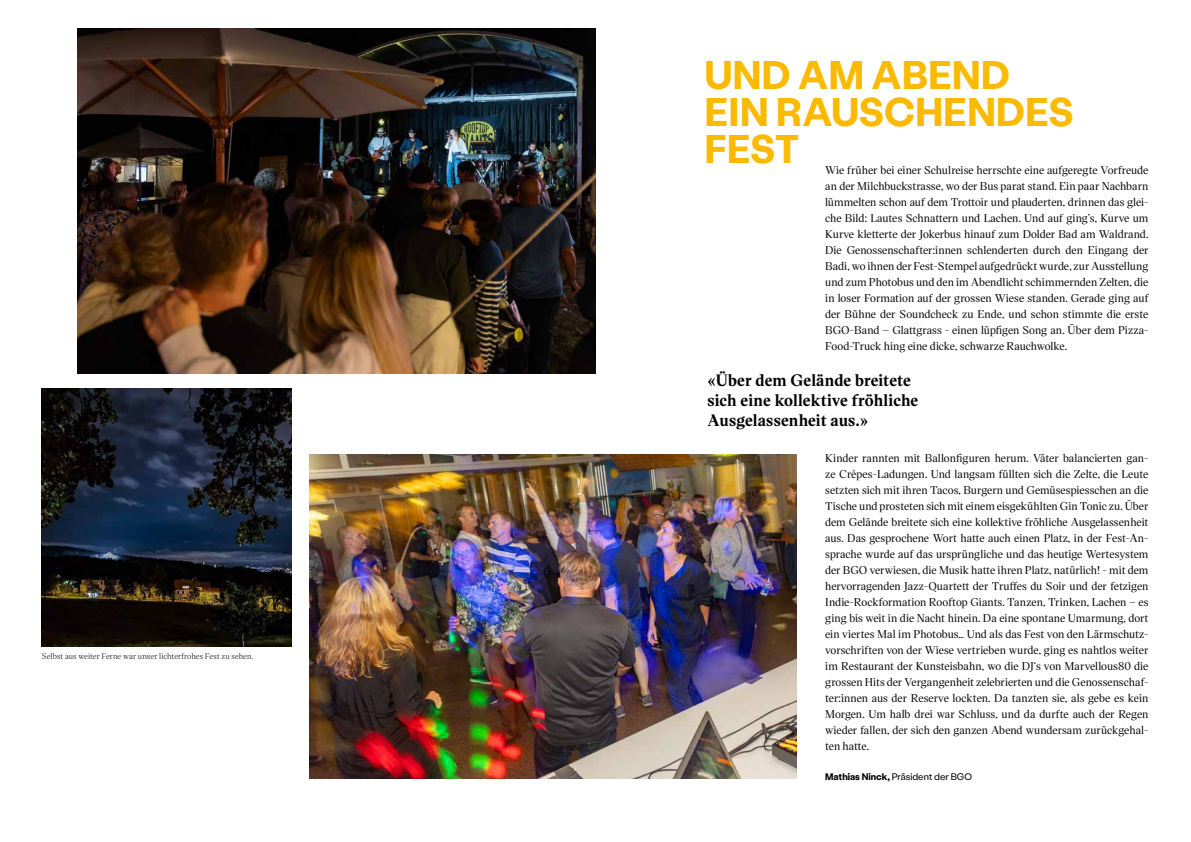
<style>
.page{position:relative;width:1191px;height:842px;background:#fff}
.page>*{position:absolute;margin:0;border:0;box-sizing:border-box;transform-origin:0 0}
.t1{font:700 40px/37px "Stabil Grotesk";letter-spacing:.01em;color:#fbba00}
.t2{font:700 16px/20px "Victor Serif";color:#000}
.t3{font:500 11px/16px "Victor Serif";letter-spacing:-.01em;color:#000;text-align:justify}
.t4{font:9.5px "Stabil Grotesk";color:#000}
.t5{font:8px "Victor Serif";color:#000}
.s1{font-weight:700}
</style>
<div class="page">
<img style="left:78px;top:28px;width:517px;height:345px">
<img style="left:310px;top:455px;width:486px;height:324px">
<img style="left:42px;top:388px;width:249px;height:259px">
<p class="t5" style="left:42px;top:650px;width:213px">Selbst aus weiter Ferne war unser lichterfrohes Fest zu sehen.</p>
<h1 class="t1" style="left:705px;top:55px;width:370px">UND AM ABEND<br>EIN RAUSCHENDES<br>FEST</h1>
<p class="t3" style="left:825px;top:162px;width:325px">Wie früher bei einer Schulreise herrschte eine aufgeregte Vorfreude an der Milchbuckstrasse, wo der Bus parat stand. Ein paar Nachbarn lümmelten schon auf dem Trottoir und plauderten, drinnen das glei&shy;che Bild: Lautes Schnattern und Lachen. Und auf ging’s, Kurve um Kurve kletterte der Jokerbus hinauf zum Dolder Bad am Waldrand.<br>Die Genossenschafter:innen schlenderten durch den Eingang der Badi, wo ihnen der Fest-Stempel aufgedrückt wurde, zur Ausstellung und zum Photobus und den im Abendlicht schimmernden Zelten, die in loser Formation auf der grossen Wiese standen. Gerade ging auf der Bühne der Soundcheck zu Ende, und schon stimmte die erste BGO-Band – Glattgrass - einen lüpfigen Song an. Über dem Pizza-Food-Truck hing eine dicke, schwarze Rauchwolke.</p>
<h2 class="t2" style="left:707px;top:369px;width:212px">«Über dem Gelände breitete sich eine kollektive fröhliche<br>Ausgelassenheit aus.»</h2>
<p class="t3" style="left:825px;top:450px;width:325px">Kinder rannten mit Ballonfiguren herum. Väter balancierten gan&shy;ze Crêpes-Ladungen. Und langsam füllten sich die Zelte, die Leute setzten sich mit ihren Tacos, Burgern und Gemüsespiesschen an die Tische und prosteten sich mit einem eisgekühlten Gin Tonic zu. Über dem Gelände breitete sich eine kollektive fröhliche Ausgelassenheit aus. Das gesprochene Wort hatte auch einen Platz, in der Fest-An&shy;sprache wurde auf das ursprüngliche und das heutige Wertesystem der BGO verwiesen, die Musik hatte ihren Platz, natürlich! - mit dem hervorragenden Jazz-Quartett der Truffes du Soir und der fetzigen Indie-Rockformation Rooftop Giants. Tanzen, Trinken, Lachen – es ging bis weit in die Nacht hinein. Da eine spontane Umarmung, dort ein viertes Mal im Photobus… Und als das Fest von den Lärmschutz&shy;vorschriften von der Wiese vertrieben wurde, ging es nahtlos weiter im Restaurant der Kunsteisbahn, wo die DJ‘s von Marvellous80 die grossen Hits der Vergangenheit zelebrierten und die Genossenschaf&shy;ter:innen aus der Reserve lockten. Da tanzten sie, als gebe es kein Morgen. Um halb drei war Schluss, und da durfte auch der Regen wieder fallen, der sich den ganzen Abend wundersam zurückgehal&shy;ten hatte.</p>
<p class="t4" style="left:825px;top:770px;width:148px"><span class="s1">Mathias Ninck,</span> Präsident der BGO</p>
</div>
